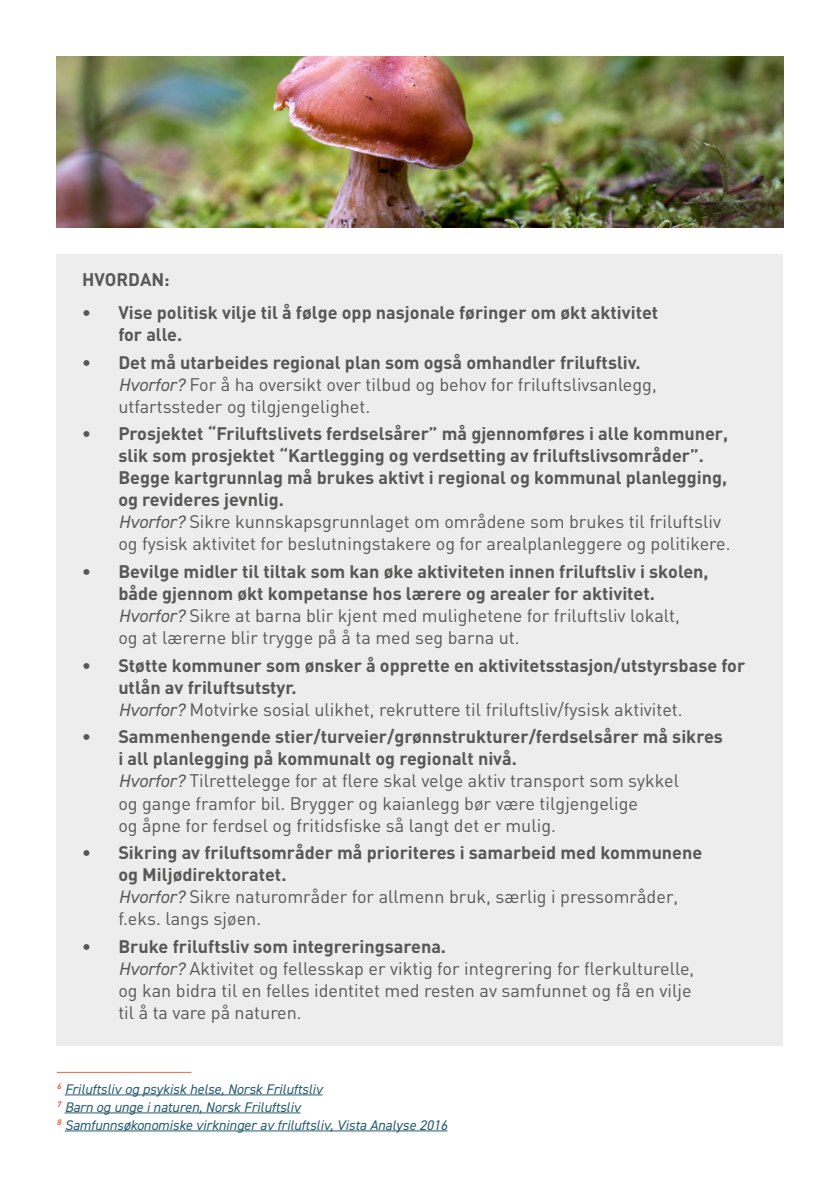
<style>
.page{position:relative;width:840px;height:1191px;background:#fff}
.page>*{position:absolute;margin:0;border:0;box-sizing:border-box;transform-origin:0 0}
.t1{font:700 18px/22px "DIN";color:#575756}
.t2{font:18px/22px "DIN";color:#575756}
.t3{font:italic 14px/18px "DIN2014";color:#265c70}
.s1{font-weight:700}
.s2{font-family:"DIN2014";font-style:italic}
.s3{font-family:"DIN2014";font-weight:400;font-style:italic}
.s4{font-weight:400}
</style>
<div class="page">
<hr style="left:57px;top:1071px;width:134px;height:1px;background:#ed6b49">
<hr style="left:65px;top:1094px;width:257px;height:1px;background:#265c70">
<hr style="left:65px;top:1112px;width:235px;height:1px;background:#265c70">
<hr style="left:65px;top:1130px;width:382px;height:1px;background:#265c70">
<div style="left:57px;top:254px;width:725px;height:791px;background:#ededed"></div>
<img style="left:57px;top:57px;width:725px;height:170px">
<p class="t1" style="left:82px;top:267px;width:89px">HVORDAN:</p>
<p class="t1" style="left:118px;top:301px;width:541px;text-indent:-36px">• Vise politisk vilje til å følge opp nasjonale føringer om økt aktivitet for alle.</p>
<p class="t2" style="left:118px;top:351px;width:539px;text-indent:-36px"><span class="s1">• Det må utarbeides regional plan som også omhandler friluftsliv.<br></span><span class="s2">Hvorfor?</span> For å ha oversikt over tilbud og behov for friluftslivsanlegg, utfartssteder og tilgjengelighet.</p>
<p class="t1" style="left:118px;top:422px;width:613px;text-indent:-36px">• Prosjektet “Friluftslivets ferdselsårer” må gjennomføres i alle kommuner, slik som prosjektet “Kartlegging og verdsetting av friluftslivsområder”.<br>Begge kartgrunnlag må brukes aktivt i regional og kommunal planlegging, og revideres jevnlig.<br><span class="s3">Hvorfor?</span> <span class="s4">Sikre kunnskapsgrunnlaget om områdene som brukes til friluftsliv og fysisk aktivitet for beslutningstakere og for arealplanleggere og politikere.</span></p>
<p class="t1" style="left:118px;top:560px;width:591px;text-indent:-36px">• Bevilge midler til tiltak som kan øke aktiviteten innen friluftsliv i skolen, både gjennom økt kompetanse hos lærere og arealer for aktivitet.<br><span class="s3">Hvorfor?</span> <span class="s4">Sikre at barna blir kjent med mulighetene for friluftsliv lokalt,<br>og at lærerne blir trygge på å ta med seg barna ut.</span></p>
<p class="t1" style="left:118px;top:653px;width:628px;text-indent:-36px">• Støtte kommuner som ønsker å opprette en aktivitetsstasjon/utstyrsbase for utlån av friluftsutstyr.<br><span class="s3">Hvorfor?</span> <span class="s4">Motvirke sosial ulikhet, rekruttere til friluftsliv/fysisk aktivitet.</span></p>
<p class="t2" style="left:118px;top:725px;width:605px;text-indent:-36px"><span class="s1">• Sammenhengende stier/turveier/grønnstrukturer/ferdselsårer må sikres i all planlegging på kommunalt og regionalt nivå.<br></span><span class="s2">Hvorfor?</span> Tilrettelegge for at flere skal velge aktiv transport som sykkel<br>og gange framfor bil. Brygger og kaianlegg bør være tilgjengelige<br>og åpne for ferdsel og fritidsfiske så langt det er mulig.</p>
<p class="t1" style="left:118px;top:841px;width:585px;text-indent:-36px">• Sikring av friluftsområder må prioriteres i samarbeid med kommunene og Miljødirektoratet.<br><span class="s3">Hvorfor?</span> <span class="s4">Sikre naturområder for allmenn bruk, særlig i pressområder, f.eks. langs sjøen.</span></p>
<p class="t2" style="left:118px;top:935px;width:577px;text-indent:-36px"><span class="s1">• Bruke friluftsliv som integreringsarena.<br></span><span class="s2">Hvorfor?</span> Aktivitet og fellesskap er viktig for integrering for flerkulturelle, og kan bidra til en felles identitet med resten av samfunnet og få en vilje til å ta vare på naturen.</p>
<p class="t3" style="left:57px;top:1079px;width:392px"><sup>6</sup> Friluftsliv og psykisk helse, Norsk Friluftsliv<br><sup>7</sup> Barn og unge i naturen, Norsk Friluftsliv<br><sup>8</sup> Samfunnsøkonomiske virkninger av friluftsliv, Vista Analyse 2016</p>
</div>
